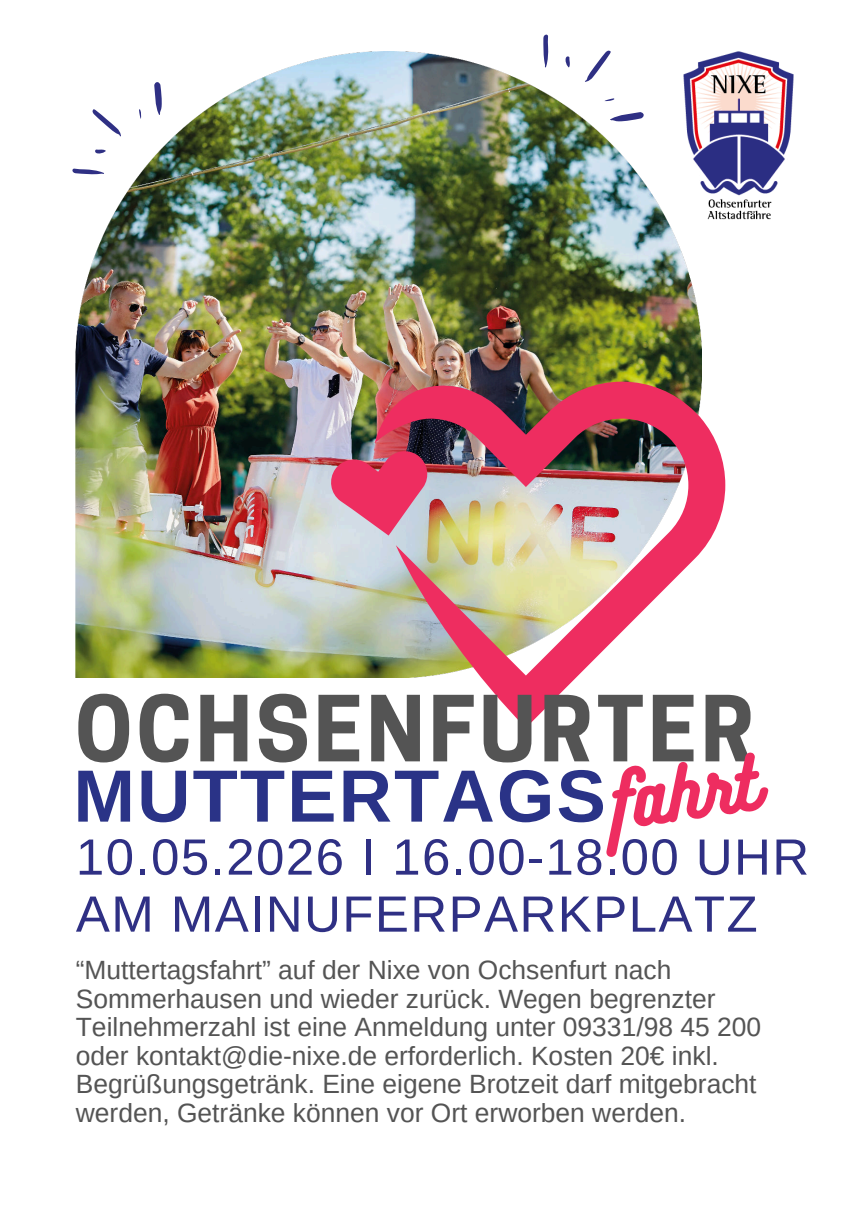
<style>
.page{position:relative;width:859px;height:1208px;background:#fff}
.page>*{position:absolute;margin:0;border:0;box-sizing:border-box;transform-origin:0 0}
.t1{font:700 85.3px "Cooper Hewitt";letter-spacing:.045em;color:#545454}
.t2{font:700 74px "Arimo";letter-spacing:.03em;color:#2a3387}
.t3{font:67.2px "Bukhari Script";color:#ee2d60}
.t4{font:51px/57px "Arimo";letter-spacing:.03em;color:#2f3084}
.t5{font:26.4px/28.5px "Arimo";color:#545454}
</style>
<div class="page">
<img style="left:76px;top:52px;width:625px;height:625px">
<img style="left:683px;top:52px;width:111px;height:169px">
<svg style="left:154px;top:82px;width:8px;height:33px"></svg>
<svg style="left:92px;top:109px;width:29px;height:28px"></svg>
<svg style="left:72px;top:168px;width:32px;height:6px"></svg>
<svg style="left:95px;top:149px;width:11px;height:5px"></svg>
<svg style="left:139px;top:109px;width:2px;height:10px"></svg>
<svg style="left:610px;top:112px;width:34px;height:9px"></svg>
<svg style="left:584px;top:51px;width:27px;height:31px"></svg>
<svg style="left:543px;top:34px;width:5px;height:33px"></svg>
<svg style="left:565px;top:56px;width:5px;height:11px"></svg>
<svg style="left:604px;top:98px;width:10px;height:3px"></svg>
<img style="left:375px;top:369px;width:350px;height:358px">
<svg style="left:328px;top:448px;width:102px;height:87px;background:#d56788"></svg>
<h1 class="t1" style="left:75px;top:679px;width:680px">OCHSENFURTER</h1>
<h2 class="t2" style="left:73px;top:745px;width:534px">MUTTERTAGS</h2>
<h3 class="t4" style="left:76px;top:829px;width:735px">10.05.2026 I 16.00-18.00 UHR<br>AM MAINUFERPARKPLATZ</h3>
<h3 class="t3" style="left:606px;top:768px;width:148px;rotate:-8deg">fahrt</h3>
<p class="t5" style="left:76px;top:956px;width:687px">“Muttertagsfahrt” auf der Nixe von Ochsenfurt nach Sommerhausen und wieder zurück. Wegen begrenzter Teilnehmerzahl ist eine Anmeldung unter 09331/98 45 200 oder kontakt@die-nixe.de erforderlich. Kosten 20€ inkl.<br>Begrüßungsgetränk. Eine eigene Brotzeit darf mitgebracht werden, Getränke können vor Ort erworben werden.</p>
</div>
